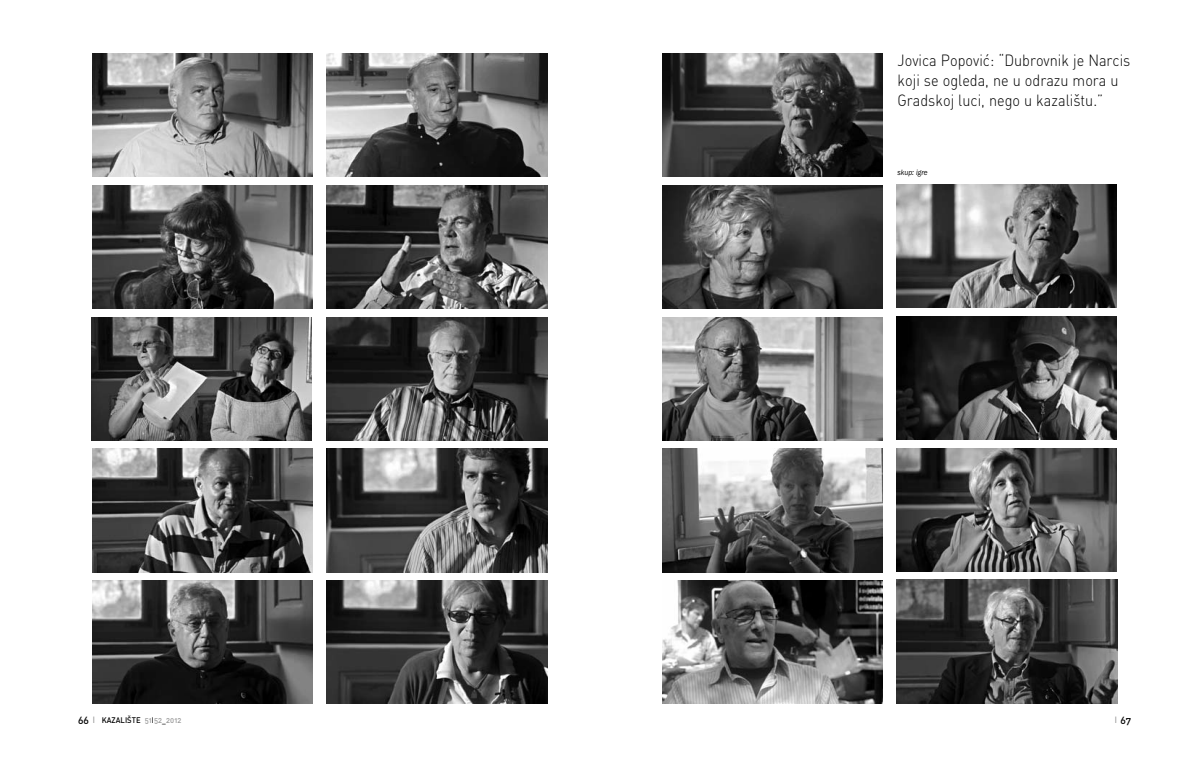
<style>
.page{position:relative;width:1178px;height:777px;background:#fff}
.page>*{position:absolute;margin:0;border:0;box-sizing:border-box;transform-origin:0 0}
.t1{font:16.05px/20.1px "DIN Light Rounded";color:#000;scale:.9 1}
.t2{font:10.05px "DIN Medium Rounded";color:#000}
.t3{font:8.1px "DIN Medium Rounded";color:#000;scale:.95 1}
.t4{font:italic 8.1px "Franklin Gothic";color:#000;scale:.9 1}
.s1{font-size:10.05px}
.s2{font-size:9px;color:#969696}
.s3{color:#999}
</style>
<div class="page">
<img style="left:92px;top:54px;width:220px;height:123px">
<img style="left:326px;top:54px;width:221px;height:123px">
<img style="left:662px;top:54px;width:220px;height:123px">
<img style="left:896px;top:185px;width:220px;height:123px">
<img style="left:92px;top:185px;width:220px;height:123px">
<img style="left:326px;top:185px;width:221px;height:123px">
<img style="left:662px;top:185px;width:220px;height:123px">
<img style="left:896px;top:316px;width:220px;height:123px">
<img style="left:91px;top:317px;width:220px;height:123px">
<img style="left:326px;top:317px;width:221px;height:123px">
<img style="left:662px;top:317px;width:220px;height:123px">
<img style="left:896px;top:448px;width:220px;height:123px">
<img style="left:92px;top:449px;width:220px;height:123px">
<img style="left:326px;top:449px;width:221px;height:123px">
<img style="left:662px;top:449px;width:220px;height:123px">
<img style="left:896px;top:579px;width:221px;height:124px">
<img style="left:92px;top:580px;width:220px;height:123px">
<img style="left:326px;top:580px;width:222px;height:123px">
<img style="left:662px;top:580px;width:220px;height:123px">
<p class="t1" style="left:897px;top:52px;width:260px">Jovica Popović: “Dubrovnik je Narcis koji se ogleda, ne u odrazu mora u<br>Gradskoj luci, nego u kazalištu.”</p>
<p class="t4" style="left:897px;top:169px;width:35px">skup: igre</p>
<p class="t3" style="left:78px;top:716px;width:110px"><span class="s1">66</span> <span class="s2">I</span> KAZALIŠTE <span class="s3">51</span>I<span class="s3">52</span>_<span class="s3">2012</span></p>
<p class="t2" style="left:1114px;top:714px;width:18px"><span class="s2">I</span> 67</p>
</div>
